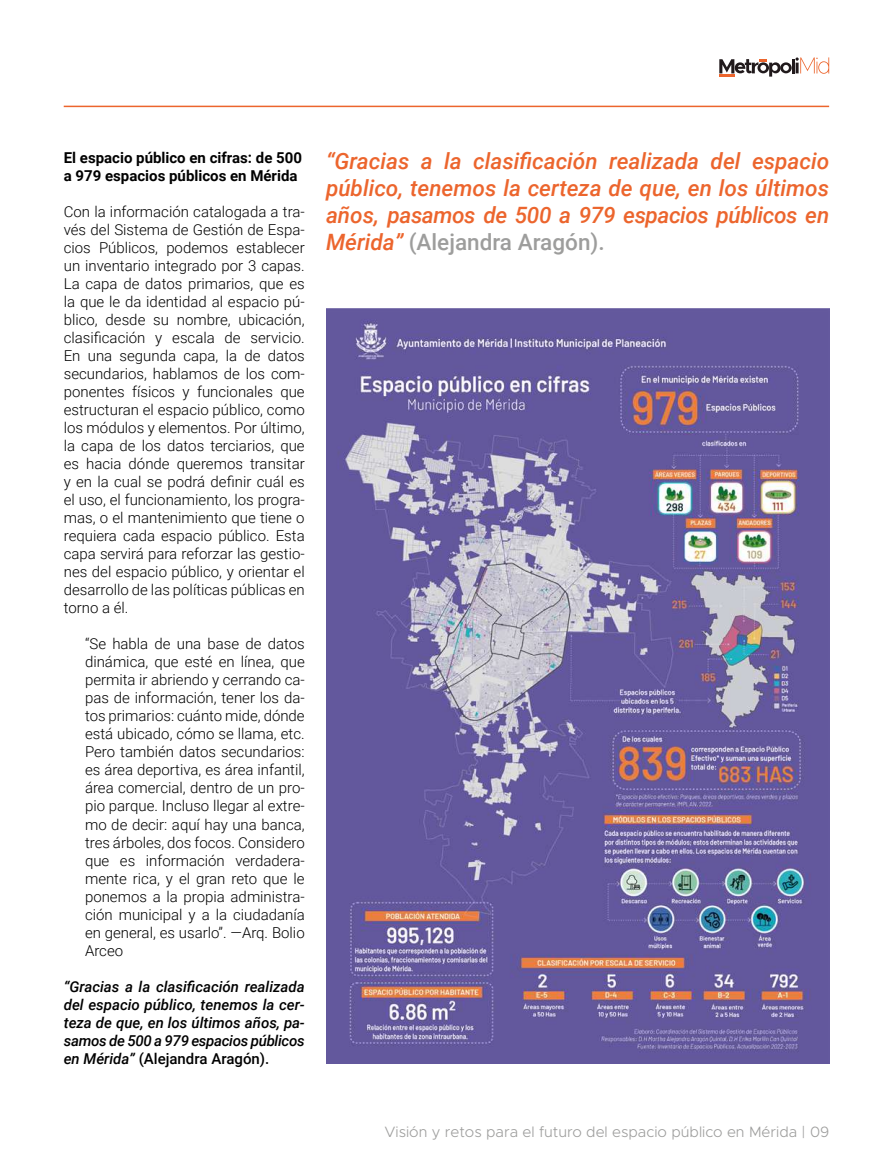
<style>
.page{position:relative;width:893px;height:1170px;background:#fff}
.page>*{position:absolute;margin:0;border:0;box-sizing:border-box;transform-origin:0 0}
.t1{font:italic 500 22.5px/27px "Roboto";letter-spacing:-.02em;color:#ec652d;text-align:justify}
.t2{font:300 15px/18px "Roboto";color:#000;text-align:justify}
.t3{font:italic 500 15px/18px "Roboto";letter-spacing:-.02em;color:#000;text-align:justify}
.t4{font:700 15px/18px "Roboto";color:#000}
.t5{font:300 15px "Metropolis";color:#9d9d9c}
.s1{font-style:normal}
.s2{font-style:normal;color:#9d9d9c}
</style>
<div class="page">
<hr style="left:64px;top:106px;width:765px;height:1px;background:#ec652d">
<svg style="left:719px;top:57px;width:110px;height:20px"></svg>
<img style="left:326px;top:308px;width:503px;height:755px">
<p class="t4" style="left:64px;top:148px;width:240px">El espacio público en cifras: de 500 a 979 espacios públicos en Mérida</p>
<p class="t2" style="left:64px;top:202px;width:242px">Con la información catalogada a tra&shy;vés del Sistema de Gestión de Espa&shy;cios Públicos, podemos establecer un inventario integrado por 3 capas.<br>La capa de datos primarios, que es la que le da identidad al espacio pú&shy;blico, desde su nombre, ubicación, clasificación y escala de servicio.<br>En una segunda capa, la de datos secundarios, hablamos de los com&shy;ponentes físicos y funcionales que estructuran el espacio público, como los módulos y elementos. Por último, la capa de los datos terciarios, que es hacia dónde queremos transitar y en la cual se podrá definir cuál es el uso, el funcionamiento, los progra&shy;mas, o el mantenimiento que tiene o requiera cada espacio público. Esta capa servirá para reforzar las gestio&shy;nes del espacio público, y orientar el desarrollo de las políticas públicas en torno a él.</p>
<p class="t2" style="left:85px;top:634px;width:221px">“Se habla de una base de datos dinámica, que esté en línea, que permita ir abriendo y cerrando ca&shy;pas de información, tener los da&shy;tos primarios: cuánto mide, dónde está ubicado, cómo se llama, etc.<br>Pero también datos secundarios: es área deportiva, es área infantil, área comercial, dentro de un pro&shy;pio parque. Incluso llegar al extre&shy;mo de decir: aquí hay una banca, tres árboles, dos focos. Considero que es información verdadera&shy;mente rica, y el gran reto que le ponemos a la propia administra&shy;ción municipal y a la ciudadanía en general, es usarlo”. —Arq. Bolio Arceo</p>
<p class="t3" style="left:64px;top:976px;width:242px">“Gracias a la clasificación realizada del espacio público, tenemos la cer&shy;teza de que, en los últimos años, pa&shy;samos de 500 a 979 espacios públicos en Mérida” <span class="s1">(Alejandra Aragón).</span></p>
<h1 class="t1" style="left:326px;top:146px;width:505px">“Gracias a la clasificación realizada del espacio público, tenemos la certeza de que, en los últimos años, pasamos de 500 a 979 espacios públicos en Mérida” <span class="s2">(Alejandra Aragón).</span></h1>
<p class="t5" style="left:384px;top:1121px;width:446px">Visión y retos para el futuro del espacio público en Mérida | 09</p>
</div>
